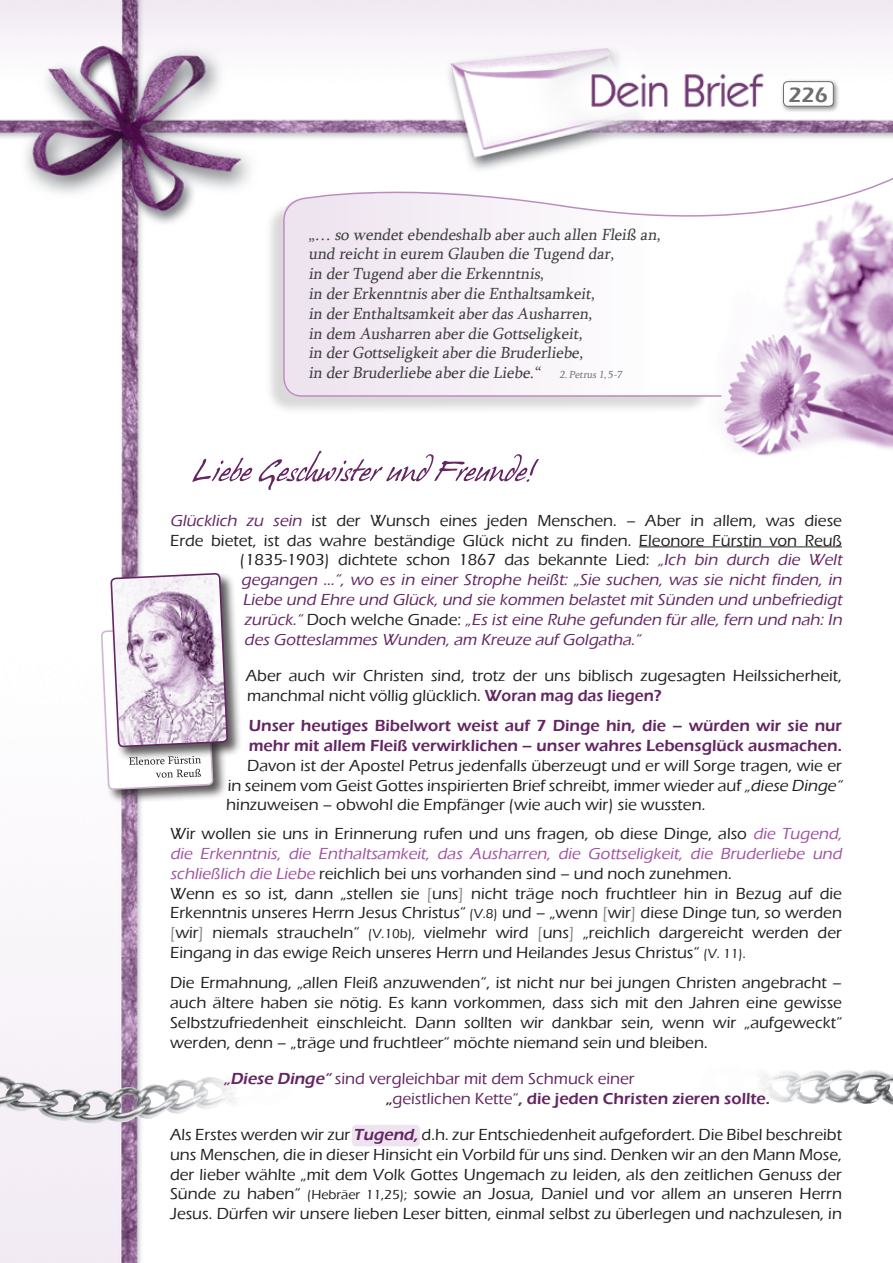
<style>
.page{position:relative;width:893px;height:1263px;background:#fff}
.page>*{position:absolute;margin:0;border:0;box-sizing:border-box;transform-origin:0 0}
.t1{font:600 21.6px "Eras ITC";color:#6c6d70}
.t2{font:500 16.5px/19.8px "Eras ITC";color:#231f20}
.t3{font:500 16.5px/19.8px "Eras ITC";color:#642562}
.t4{font:16.5px/19.8px "Sylfaen";color:#3e3e3f}
.t5{font:600 16.5px/19.8px "Eras ITC";color:#642562}
.s1{font-size:10.5px;color:#717275}
.s2{color:#642562}
.s3{color:#231f20}
.s4{font-weight:600;color:#642562}
.s5{color:#a153a1}
.s6{color:#808285}
.s7{font-size:13.5px}
.s8{font-weight:600}
.s9{font-weight:600;color:#231f20}
</style>
<div class="page">
<img style="left:0;top:0;width:893px;height:1263px">
<img style="left:692px;top:1064px;width:201px;height:44px">
<div style="left:780px;top:79px;width:60px;height:34px;background:#231f20;opacity:.5"></div>
<div style="left:783px;top:82px;width:50px;height:24px;background:#fff;border-radius:4px"></div>
<div style="left:783px;top:81px;width:51px;height:26px;border:1px solid #6c6d70;border-radius:4px"></div>
<svg style="left:192px;top:451px;width:347px;height:39px"></svg>
<img style="left:701px;top:397px;width:192px;height:78px">
<img style="left:0;top:1070px;width:300px;height:55px">
<div style="left:99px;top:624px;width:128px;height:180px;background:#231f20;opacity:.75"></div>
<div style="left:109px;top:571px;width:133px;height:190px;background:#231f20;opacity:.75"></div>
<svg style="left:102px;top:562px;width:125px;height:291px"></svg>
<div style="left:352px;top:1125px;width:68px;height:21px;background:#eee4f0;border-radius:4px"></div>
<hr style="left:639px;top:546px;width:203px;height:1px;background:#231f20">
<div style="left:264px;top:194px;width:446px;height:221px;background:#231f20;opacity:.17"></div>
<svg style="left:282px;top:173px;width:611px;height:224px"></svg>
<p class="t4" style="left:308px;top:224px;width:357px">„… so wendetebendeshalb aber auch allen Fleiß an, und reichtin eurem Glauben die Tugend dar,<br>in der Tugend aber die Erkenntnis,<br>in der Erkenntnisaber die Enthaltsamkeit,<br>in der Enthaltsamkeitaber dasAusharren,<br>in dem Ausharren aber die Gottseligkeit,<br>in der Gottseligkeitaber die Bruderliebe,<br>in der Bruderliebe aber die Liebe.“ <span class="s1">2.Petrus1,5-7</span></p>
<h1 class="t1" style="left:788px;top:82px;width:41px">226</h1>
<p class="t2" style="left:170px;top:511px;width:673px"><span class="s2">Glücklich zu sein</span> ist der Wunsch eines jeden Menschen. – Aber in allem, was diese</p>
<p class="t2" style="left:170px;top:530px;width:673px">Erde bietet, ist das wahre beständige Glück nicht zu finden. Eleonore Fürstin von Reuß</p>
<p class="t2" style="left:240px;top:550px;width:606px">(1835-1903) dichtete schon 1867 das bekannte Lied: <span class="s2">„Ich bin durch die Welt</span></p>
<p class="t3" style="left:241px;top:570px;width:605px">gegangen ...“, wo es in einer Strophe heißt: „Sie suchen, was sie nicht finden, in</p>
<p class="t3" style="left:243px;top:590px;width:603px">Liebe und Ehre und Glück, und sie kommen belastet mit Sünden und unbefriedigt</p>
<p class="t3" style="left:244px;top:610px;width:602px">zurück.“ <span class="s3">D o c h we l c h e G n a d e :</span> „Es ist eine Ruhe gefunden für alle, fern und nah: In</p>
<p class="t3" style="left:244px;top:629px;width:401px">des Gotteslammes Wunden, am Kreuze auf Golgatha.“</p>
<p class="t2" style="left:246px;top:666px;width:598px">Aber auch wir Christen sind, trotz der uns biblisch zugesagten Heilssicherheit, manchmal nicht völlig glücklich. <span class="s4">Woran mag das liegen?</span></p>
<p class="t5" style="left:249px;top:716px;width:595px">Unser heutiges Bibelwort weist auf 7 Dinge hin, die – würden wir sie nur mehr mit allem Fleiß verwirklichen – unser wahres Lebensglück ausmachen.</p>
<p class="t2" style="left:226px;top:755px;width:620px;text-indent:21px">Davon ist der Apostel Petrus jedenfalls überzeugt und er will Sorge tragen, wie er in seinem vom Geist Gottes inspirierten Brief schreibt, immer wieder auf „diese Dinge“ hinzuweisen – obwohl die Empfänger (wie auch wir) sie wussten.</p>
<p class="t2" style="left:170px;top:824px;width:676px">Wir wollen sie uns in Erinnerung rufen und uns fragen, ob diese Dinge, also <span class="s5">die Tugend, die Erkenntnis, die Enthaltsamkeit, das Ausharren, die Gottseligkeit, die Bruderliebe und schließlich die Liebe</span> reichlich bei uns vorhanden sind – und noch zunehmen.<br>Wenn es so ist, dann „stellen sie <span class="s6">[</span>uns<span class="s6">]</span> nicht träge noch fruchtleer hin in Bezug auf die Erkenntnis unseres Herrn Jesus Christus“ <span class="s7">(V.8)</span> und – „wenn <span class="s6">[</span>wir<span class="s6">]</span> diese Dinge tun, so werden <span class="s6">[</span>wir<span class="s6">]</span> niemals straucheln“ <span class="s7">(V.10b),</span> vielmehr wird <span class="s6">[</span>uns<span class="s6">]</span> „reichlich dargereicht werden der Eingang in das ewige Reich unseres Herrn und Heilandes Jesus Christus“ <span class="s7">(V. 11).</span></p>
<p class="t2" style="left:170px;top:973px;width:673px;text-align:justify">Die Ermahnung, „allen Fleiß anzuwenden“, ist nicht nur bei jungen Christen angebracht – auch ältere haben sie nötig. Es kann vorkommen, dass sich mit den Jahren eine gewisse Selbstzufriedenheit einschleicht. Dann sollten wir dankbar sein, wenn wir „aufgeweckt“ werden, denn – „träge und fruchtleer“ möchte niemand sein und bleiben.</p>
<p class="t3" style="left:386px;top:1069px;width:386px;text-indent:-162px"><span class="s8">„Diese Dinge“</span>sind vergleichbar mit dem Schmuck einer<br><span class="s9">„</span>geistlichen Kette“<span class="s8">, die jeden Christen zieren sollte.</span></p>
<p class="t2" style="left:170px;top:1125px;width:673px;text-align:justify">Als Erstes werden wir zur <span class="s4">Tugend,</span>d.h. zur Entschiedenheit aufgefordert. Die Bibel beschreibt uns Menschen, die in dieser Hinsicht ein Vorbild für uns sind. Denken wir an den Mann Mose, der lieber wählte „mit dem Volk Gottes Ungemach zu leiden, als den zeitlichen Genuss der Sünde zu haben“ <span class="s7">(Hebräer 11,25);</span> sowie an Josua, Daniel und vor allem an unseren Herrn Jesus. Dürfen wir unsere lieben Leser bitten, einmal selbst zu überlegen und nachzulesen, in</p>
</div>
